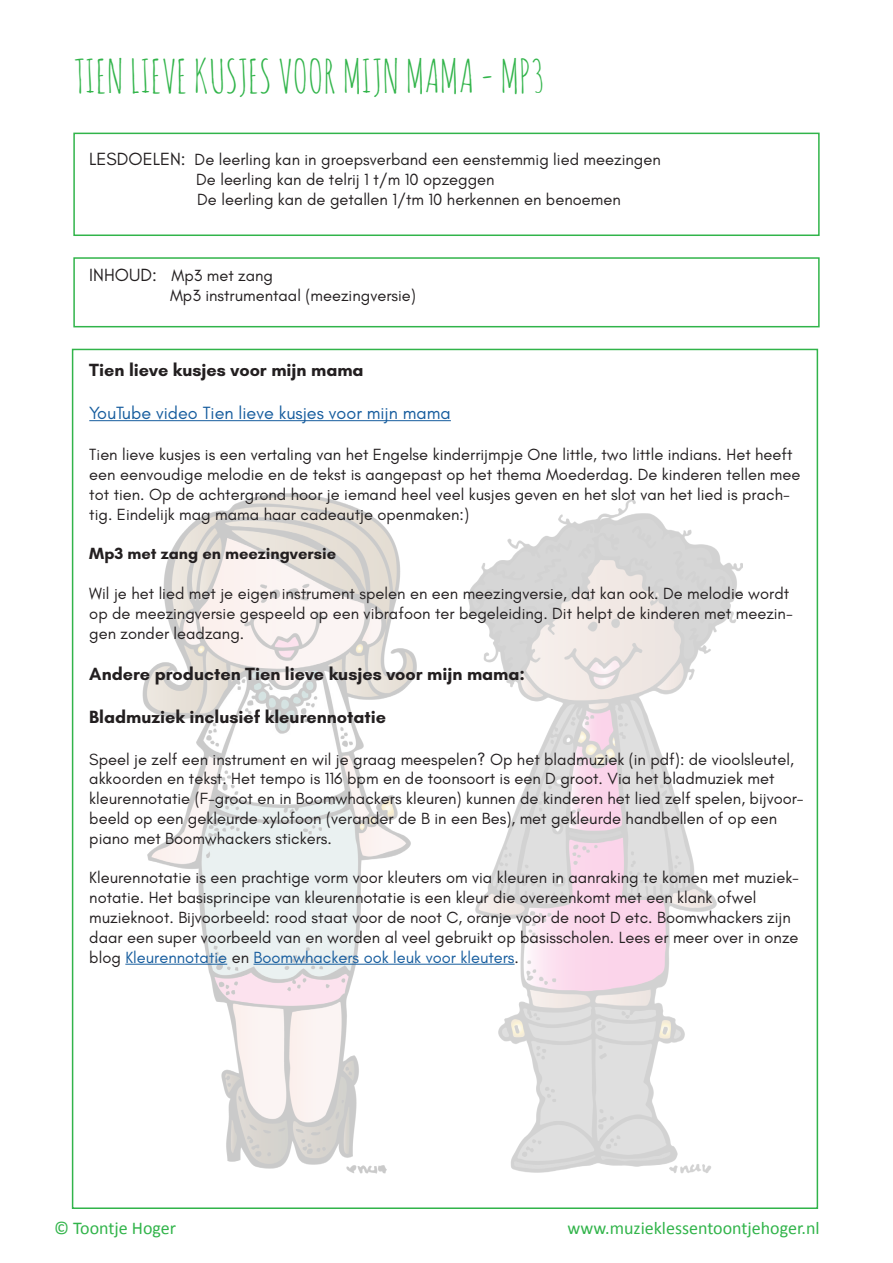
<style>
.page{position:relative;width:893px;height:1263px;background:#fff}
.page>*{position:absolute;margin:0;border:0;box-sizing:border-box;transform-origin:0 0}
.Titel{font:45px "Amatic";color:#31b44a}
.t1{font:700 18px "Glacial Indifference";color:#231f20}
.t2{font:18px "Calibri";color:#31b44a}
.t3{font:18px "Glacial Indifference";color:#175d9e}
.Muzieknoot{font:16.5px/19.8px "Glacial Indifference";color:#231f20}
.Alineatitel{font:16.5px "Glacial Indifference";color:#231f20}
.t4{font:700 16.5px "Glacial Indifference";color:#231f20}
.s1{font-size:18px}
.s2{color:#175d9e}
</style>
<div class="page">
<img style="left:465px;top:499px;width:277px;height:674px">
<img style="left:140px;top:493px;width:277px;height:680px">
<div style="left:73px;top:133px;width:747px;height:103px;border:2px solid #31b44a"></div>
<hr style="left:89px;top:420px;width:362px;height:1px;background:#175d9e">
<hr style="left:125px;top:964px;width:102px;height:1px;background:#175d9e">
<hr style="left:254px;top:964px;width:261px;height:1px;background:#175d9e">
<div style="left:73px;top:257px;width:747px;height:70px;border:2px solid #31b44a"></div>
<p class="Titel" style="left:73px;top:47px;width:472px">TIEN LIEVE KUSJES VOOR MIJN MAMA - MP3</p>
<p class="Alineatitel" style="left:89px;top:151px;width:573px"><span class="s1">LESDOELEN:</span> De leerling kan in groepsverband een eenstemmig lied meezingen</p>
<p class="Alineatitel" style="left:196px;top:170px;width:300px">De leerling kan de telrij 1 t/m 10 opzeggen</p>
<p class="Alineatitel" style="left:197px;top:190px;width:425px">De leerling kan de getallen 1/tm 10 herkennen en benoemen</p>
<p class="Alineatitel" style="left:89px;top:266px;width:185px"><span class="s1">INHOUD:</span> Mp3 met zang</p>
<p class="Alineatitel" style="left:170px;top:286px;width:247px">Mp3 instrumentaal (meezingversie)</p>
<p class="t1" style="left:89px;top:358px;width:276px">Tien lieve kusjes voor mijn mama</p>
<p class="t3" style="left:89px;top:403px;width:363px">YouTube video Tien lieve kusjes voor mijn mama</p>
<p class="Muzieknoot" style="left:89px;top:445px;width:713px">Tien lieve kusjes is een vertaling van het Engelse kinderrijmpje One little, two little indians. Het heeft een eenvoudige melodie en de tekst is aangepast op het thema Moederdag. De kinderen tellen mee tot tien. Op de achtergrond hoor je iemand heel veel kusjes geven en het slot van het lied is prach&shy;tig. Eindelijk mag mama haar cadeautje openmaken:)</p>
<p class="t4" style="left:89px;top:543px;width:248px">Mp3 met zang en meezingversie</p>
<p class="Muzieknoot" style="left:89px;top:584px;width:705px">Wil je het lied met je eigen instrument spelen en een meezingversie, dat kan ook. De melodie wordt op de meezingversie gespeeld op een vibrafoon ter begeleiding. Dit helpt de kinderen met meezin&shy;gen zonder leadzang.</p>
<p class="t1" style="left:89px;top:663px;width:437px">Andere producten Tien lieve kusjes voor mijn mama:</p>
<p class="t1" style="left:89px;top:706px;width:298px">Bladmuziek inclusief kleurennotatie</p>
<p class="Muzieknoot" style="left:89px;top:749px;width:716px">Speel je zelf een instrument en wil je graag meespelen? Op het bladmuziek (in pdf): de vioolsleutel, akkoorden en tekst. Het tempo is 116 bpm en de toonsoort is een D groot. Via het bladmuziek met kleurennotatie (F-groot en in Boomwhackers kleuren) kunnen de kinderen het lied zelf spelen, bijvoor&shy;beeld op een gekleurde xylofoon (verander de B in een Bes), met gekleurde handbellen of op een piano met Boomwhackers stickers.</p>
<p class="Muzieknoot" style="left:89px;top:868px;width:711px">Kleurennotatie is een prachtige vorm voor kleuters om via kleuren in aanraking te komen met muziek&shy;notatie. Het basisprincipe van kleurennotatie is een kleur die overeenkomt met een klank ofwel muzieknoot. Bijvoorbeeld: rood staat voor de noot C, oranje voor de noot D etc. Boomwhackers zijn daar een super voorbeeld van en worden al veel gebruikt op basisscholen. Lees er meer over in onze blog <span class="s2">Kleurennotatie</span> en <span class="s2">Boomwhackers ook leuk voor kleuters</span>.</p>
<p class="t2" style="left:54px;top:1215px;width:124px">© Toontje Hoger</p>
<p class="t2" style="left:568px;top:1215px;width:253px">www.muzieklessentoontjehoger.nl</p>
</div>
